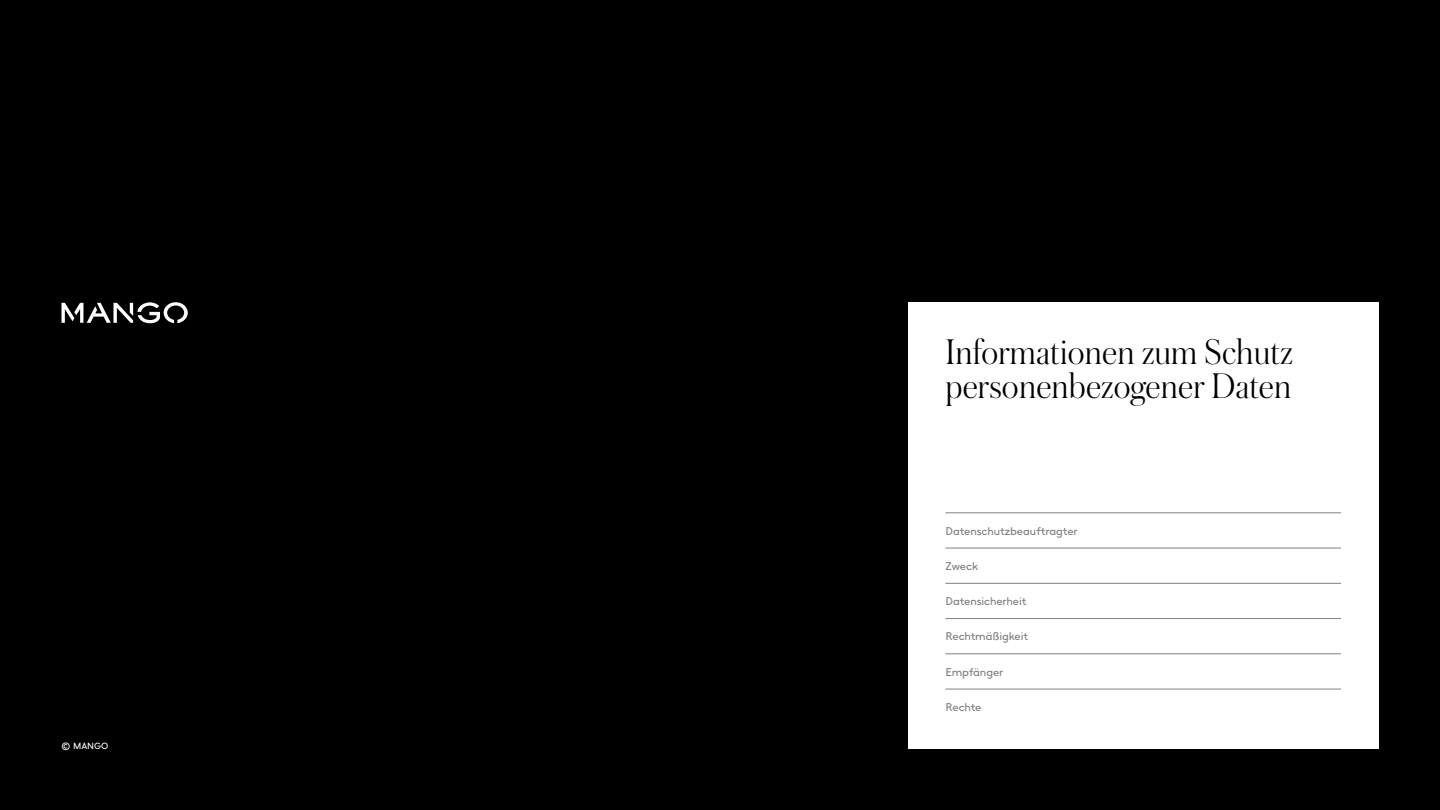
<style>
.page{position:relative;width:1440px;height:810px;background:#000}
.page>*{position:absolute;margin:0;border:0;box-sizing:border-box;transform-origin:0 0}
.t1{font:300 37.5px "Austin";color:#000}
.t2{font:11.25px "Mango Sans";letter-spacing:-.005em;color:#808080}
.t3{font:9px "Mango Sans";letter-spacing:-.005em;color:#fff}
</style>
<div class="page">
<svg style="left:62px;top:302px;width:126px;height:21px"></svg>
<div style="left:908px;top:302px;width:470px;height:446px;background:#fff"></div>
<hr style="left:945px;top:513px;width:396px;height:1px;background:#808080">
<hr style="left:945px;top:548px;width:396px;height:1px;background:#808080">
<hr style="left:945px;top:583px;width:396px;height:1px;background:#808080">
<hr style="left:945px;top:618px;width:396px;height:1px;background:#808080">
<hr style="left:945px;top:654px;width:396px;height:1px;background:#808080">
<hr style="left:945px;top:689px;width:396px;height:1px;background:#808080">
<p class="t3" style="left:62px;top:740px;width:48px">© MANGO</p>
<p class="t1" style="left:945px;top:327px;width:349px">Informationen zum Schutz</p>
<p class="t1" style="left:945px;top:361px;width:347px">personenbezogener Daten</p>
<p class="t2" style="left:945px;top:524px;width:134px">Datenschutzbeauftragter</p>
<p class="t2" style="left:945px;top:560px;width:34px">Zweck</p>
<p class="t2" style="left:945px;top:595px;width:82px">Datensicherheit</p>
<p class="t2" style="left:945px;top:630px;width:84px">Rechtmäßigkeit</p>
<p class="t2" style="left:945px;top:665px;width:59px">Empfänger</p>
<p class="t2" style="left:945px;top:701px;width:37px">Rechte</p>
</div>
